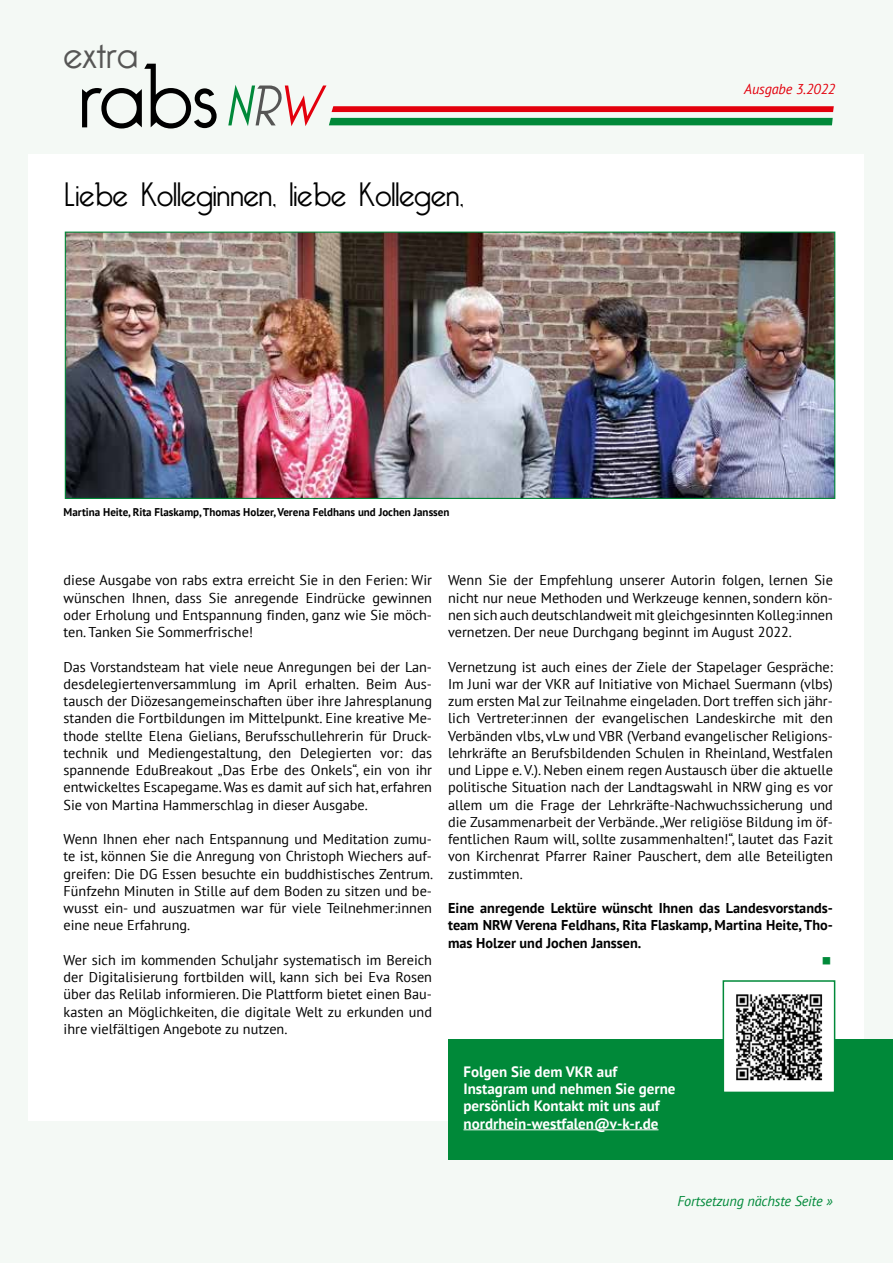
<style>
.page{position:relative;width:893px;height:1263px;background:#f4f9f5}
.page>*{position:absolute;margin:0;border:0;box-sizing:border-box;transform-origin:0 0}
.t1{font:300 88.95px "Bellerose";color:#000}
.t2{font:300 40.5px "Bellerose";color:#565655}
.t3{font:300 33px "Bellerose";color:#000}
.t4{font:700 15px/17.2px "PT Sans";color:#fff}
.t5{font:14.25px/17.2px "PT Sans";color:#000;text-align:justify}
.t6{font:700 14.25px/17.2px "PT Sans";color:#000;text-align:justify}
.t7{font:italic 14.25px "PT Sans";letter-spacing:-.01em;color:#008939}
.t8{font:italic 14.25px "PT Sans";letter-spacing:-.01em;color:#e3000c}
.t9{font:700 11.25px "PT Sans";color:#000}
.s1{font-style:italic;font-size:55.8px;color:#008939}
.s2{font-style:italic;font-size:55.8px;color:#565655}
.s3{font-style:italic;font-size:55.8px;color:#e3000c}
</style>
<div class="page">
<div style="left:329px;top:118px;width:504px;height:7px;background:#008939"></div>
<svg style="left:332px;top:106px;width:502px;height:6px;background:#e30a15"></svg>
<div style="left:29px;top:154px;width:835px;height:966px;background:#fff"></div>
<img style="left:67px;top:234px;width:766px;height:263px">
<div style="left:65px;top:232px;width:770px;height:267px;border:1px solid #008939"></div>
<div style="left:449px;top:1039px;width:444px;height:121px;background:#008939"></div>
<hr style="left:463px;top:1129px;width:195px;height:1px;background:#fff">
<img style="left:726px;top:994px;width:106px;height:96px">
<div style="left:723px;top:980px;width:112px;height:113px;border:2px solid #008939"></div>
<h2 class="t2" style="left:64px;top:31px;width:76px">extra</h2>
<h1 class="t1" style="left:79px;top:45px;width:254px">rabs <span class="s1">N</span><span class="s2">R</span><span class="s3">W</span></h1>
<h3 class="t3" style="left:65px;top:175px;width:400px">Liebe Kolleginnen, liebe Kollegen,</h3>
<p class="t9" style="left:64px;top:505px;width:387px">Martina Heite, Rita Flaskamp, Thomas Holzer, Verena Feldhans und Jochen Janssen</p>
<p class="t8" style="left:744px;top:80px;width:93px">Ausgabe 3.2022</p>
<p class="t5" style="left:64px;top:571px;width:370px">diese Ausgabe von rabs extra erreicht Sie in den Ferien: Wir wünschen Ihnen, dass Sie anregende Eindrücke gewinnen oder Erholung und Entspannung finden, ganz wie Sie möch&shy;ten. Tanken Sie Sommerfrische!</p>
<p class="t5" style="left:64px;top:657px;width:370px">Das Vorstandsteam hat viele neue Anregungen bei der Lan&shy;desdelegiertenversammlung im April erhalten. Beim Aus&shy;tausch der Diözesangemeinschaften über ihre Jahresplanung standen die Fortbildungen im Mittelpunkt. Eine kreative Me&shy;thode stellte Elena Gielians, Berufsschullehrerin für Druck&shy;technik und Mediengestaltung, den Delegierten vor: das spannende EduBreakout „Das Erbe des Onkels“, ein von ihr entwickeltes Escapegame. Was es damit auf sich hat, erfahren Sie von Martina Hammerschlag in dieser Ausgabe.</p>
<p class="t5" style="left:64px;top:830px;width:371px">Wenn Ihnen eher nach Entspannung und Meditation zumu&shy;te ist, können Sie die Anregung von Christoph Wiechers auf&shy;greifen: Die DG Essen besuchte ein buddhistisches Zentrum.<br>Fünfzehn Minuten in Stille auf dem Boden zu sitzen und be&shy;wusst ein- und auszuatmen war für viele Teilnehmer:innen eine neue Erfahrung.</p>
<p class="t5" style="left:64px;top:951px;width:370px">Wer sich im kommenden Schuljahr systematisch im Bereich der Digitalisierung fortbilden will, kann sich bei Eva Rosen über das Relilab informieren. Die Plattform bietet einen Bau&shy;kasten an Möglichkeiten, die digitale Welt zu erkunden und ihre vielfältigen Angebote zu nutzen.</p>
<p class="t5" style="left:448px;top:571px;width:386px">Wenn Sie der Empfehlung unserer Autorin folgen, lernen Sie nicht nur neue Methoden und Werkzeuge kennen, sondern kön&shy;nen sich auch deutschlandweit mit gleichgesinnten Kolleg:innen vernetzen. Der neue Durchgang beginnt im August 2022.</p>
<p class="t5" style="left:448px;top:657px;width:386px">Vernetzung ist auch eines der Ziele der Stapelager Gespräche:<br>Im Juni war der VKR auf Initiative von Michael Suermann (vlbs) zum ersten Mal zur Teilnahme eingeladen. Dort treffen sich jähr&shy;lich Vertreter:innen der evangelischen Landeskirche mit den Verbänden vlbs, vLw und VBR (Verband evangelischer Religions&shy;lehrkräfte an Berufsbildenden Schulen in Rheinland, Westfalen und Lippe e. V.). Neben einem regen Austausch über die aktuelle politische Situation nach der Landtagswahl in NRW ging es vor allem um die Frage der Lehrkräfte-Nachwuchssicherung und die Zusammenarbeit der Verbände. „Wer religiöse Bildung im öf&shy;fentlichen Raum will, sollte zusammenhalten!“, lautet das Fazit von Kirchenrat Pfarrer Rainer Pauschert, dem alle Beteiligten zustimmten.</p>
<p class="t6" style="left:448px;top:899px;width:386px">Eine anregende Lektüre wünscht Ihnen das Landesvorstands&shy;team NRW Verena Feldhans, Rita Flaskamp, Martina Heite, Tho&shy;mas Holzer und Jochen Janssen.</p>
<p class="t4" style="left:463px;top:1063px;width:213px">Folgen Sie dem VKR auf<br>Instagram und nehmen Sie gerne persönlich Kontakt mit uns auf nordrhein-westfalen@v-k-r.de</p>
<p class="t7" style="left:677px;top:1192px;width:157px">Fortsetzung nächste Seite »</p>
</div>
